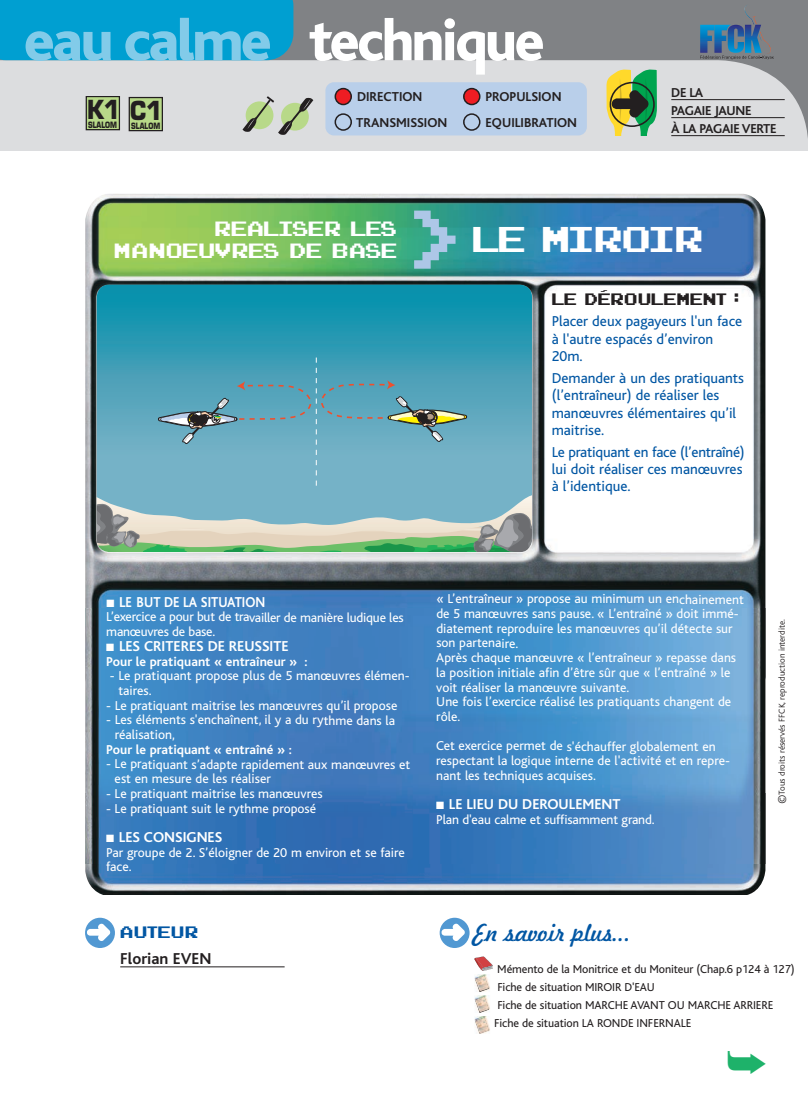
<style>
.page{position:relative;width:808px;height:1106px;background:#fff}
.page>*{position:absolute;margin:0;border:0;box-sizing:border-box;transform-origin:0 0}
.t1{font:90.45px "Joystix";color:#adc7e7}
.t2{font:800 60px "Bliss";letter-spacing:-.045em;color:#fff}
.t3{font:39px "Joystix";letter-spacing:-.02em;color:#fff}
.t4{font:700 25.65px "Eurostile";color:#231f20;scale:.87 1}
.t5{font:22.95px "Freehand 521 BT Regular C";color:#0156a3}
.t6{font:22.5px/21.9px "Joystix";color:#fff;text-align:right}
.t7{font:18px "Joystix";color:#231f20}
.t8{font:18px "Joystix";color:#0156a3}
.t9{font:700 16.5px "Bliss";color:#231f20}
.t10{font:15px/17.4px "Bliss";color:#0156a3}
.t11{font:700 15px "Bliss";color:#fff}
.t12{font:13.5px/14.7px "Bliss";color:#fff}
.t13{font:700 13.5px "Bliss";color:#fff}
.t14{font:700 13.5px "Bliss";color:#231f20}
.t15{font:700 13.5px/18px "Bliss";letter-spacing:-.02em;color:#231f20}
.t16{font:12px/18px "Bliss";letter-spacing:-.01em;color:#231f20}
.t17{font:300 9px "Bliss";color:#231f20}
.t18{font:700 8.55px "Eurostile";color:#231f20;scale:.77 1}
.s1{color:#82cbe9}
.s2{font-size:25.5px}
.s3{font-size:12px}
</style>
<div class="page">
<img style="left:85px;top:194px;width:680px;height:414px">
<img style="left:85px;top:863px;width:680px;height:31px">
<img style="left:85px;top:608px;width:680px;height:255px">
<hr style="left:120px;top:966px;width:165px;height:1px;background:#231f20">
<div style="left:85px;top:917px;width:30px;height:31px;background:#5198d2;border-radius:50%"></div>
<svg style="left:87px;top:923px;width:23px;height:18px"></svg>
<svg style="left:0;top:0;width:808px;height:151px;background:#b8babc"></svg>
<div style="left:0;top:0;width:293px;height:60px;background:#009fd1"></div>
<svg style="left:606px;top:68px;width:51px;height:68px;background:#83a25b"></svg>
<div style="left:325px;top:82px;width:262px;height:53px;background:#b9cfea;border-radius:9px"></div>
<svg style="left:463px;top:113px;width:17px;height:18px"></svg>
<svg style="left:335px;top:113px;width:17px;height:18px"></svg>
<svg style="left:463px;top:88px;width:17px;height:17px"></svg>
<svg style="left:335px;top:88px;width:17px;height:17px"></svg>
<svg style="left:242px;top:96px;width:71px;height:39px;background:#b5c1a4"></svg>
<div style="left:86px;top:97px;width:33px;height:33px;background:#b8d989"></div>
<div style="left:86px;top:96px;width:34px;height:34px;border:1px solid #231f20"></div>
<svg style="left:700px;top:5px;width:74px;height:55px;background:#5d7a91"></svg>
<div style="left:440px;top:917px;width:30px;height:31px;background:#5198d2;border-radius:50%"></div>
<svg style="left:441px;top:923px;width:24px;height:18px"></svg>
<svg style="left:474px;top:956px;width:19px;height:57px"></svg>
<img style="left:474px;top:1016px;width:16px;height:15px">
<img style="left:475px;top:1017px;width:14px;height:16px">
<h2 class="t2" style="left:24px;top:21px;width:522px"><span class="s1">eau calme</span> technique</h2>
<p class="t14" style="left:357px;top:92px;width:67px">DIRECTION</p>
<p class="t14" style="left:485px;top:92px;width:77px">PROPULSION</p>
<h3 class="t4" style="left:87px;top:100px;width:88px">K1 <span class="s2">C1</span></h3>
<p class="t18" style="left:131px;top:122px;width:39px">SLALOM</p>
<p class="t18" style="left:88px;top:121px;width:39px">SLALOM</p>
<p class="t14" style="left:356px;top:118px;width:93px">TRANSMISSION</p>
<p class="t14" style="left:485px;top:118px;width:93px">EQUILIBRATION</p>
<p class="t15" style="left:671px;top:85px;width:107px">DE LA<br>PAGAIE JAUNE<br>À LA PAGAIE VERTE</p>
<h3 class="t6" style="left:113px;top:220px;width:285px">REALISER LES<br>MANOEUVRES DE BASE</h3>
<h1 class="t1" style="left:413px;top:211px;width:45px">&gt;</h1>
<h3 class="t3" style="left:472px;top:227px;width:232px">LE MIROIR</h3>
<h3 class="t7" style="left:552px;top:293px;width:189px">LE DÉROULEMENT :</h3>
<p class="t10" style="left:552px;top:314px;width:192px">Placer deux pagayeurs l'un face à l'autre espacés d’environ<br>20m.</p>
<p class="t10" style="left:552px;top:371px;width:194px">Demander à un des pratiquants (l’entraîneur) de réaliser les manœuvres élémentaires qu’il maitrise.</p>
<p class="t10" style="left:552px;top:445px;width:194px">Le pratiquant en face (l’entraîné) lui doit réaliser ces manœuvres à l’identique.</p>
<p class="t11" style="left:106px;top:597px;width:160px">■ LE BUT DE LA SITUATION</p>
<p class="t12" style="left:106px;top:611px;width:299px">L’exercice a pour but de travailler de manière ludique les manœuvres de base.</p>
<p class="t11" style="left:106px;top:641px;width:184px">■ LES CRITERES DE REUSSITE</p>
<p class="t13" style="left:106px;top:656px;width:203px">Pour le pratiquant « entraîneur » :</p>
<p class="t12" style="left:118px;top:670px;width:293px;text-indent:-9px">- Le pratiquant propose plus de 5 manœuvres élémen&shy;taires.</p>
<p class="t12" style="left:106px;top:699px;width:293px">- Le pratiquant maitrise les manœuvres qu’il propose</p>
<p class="t12" style="left:115px;top:714px;width:282px;text-indent:-8px">- Les éléments s'enchaînent, il y a du rythme dans la réalisation,</p>
<p class="t13" style="left:106px;top:745px;width:187px">Pour le pratiquant « entraîné » :</p>
<p class="t12" style="left:115px;top:758px;width:297px;text-indent:-8px">- Le pratiquant s’adapte rapidement aux manœuvres et est en mesure de les réaliser</p>
<p class="t12" style="left:106px;top:787px;width:218px">- Le pratiquant maitrise les manœuvres</p>
<p class="t12" style="left:106px;top:802px;width:212px">- Le pratiquant suit le rythme proposé</p>
<p class="t11" style="left:106px;top:832px;width:118px">■ LES CONSIGNES</p>
<p class="t12" style="left:106px;top:846px;width:300px">Par groupe de 2. S’éloigner de 20 m environ et se faire face.</p>
<h3 class="t8" style="left:119px;top:926px;width:80px">AUTEUR</h3>
<p class="t12" style="left:436px;top:593px;width:309px">« L’entraîneur » propose au minimum un enchainement de 5 manœuvres sans pause. « L’entraîné » doit immé&shy;diatement reproduire les manœuvres qu’il détecte sur son partenaire.<br>Après chaque manœuvre « l’entraîneur » repasse dans la position initiale afin d’être sûr que « l’entraîné » le voit réaliser la manœuvre suivante.<br>Une fois l’exercice réalisé les pratiquants changent de rôle.</p>
<p class="t12" style="left:436px;top:740px;width:295px">Cet exercice permet de s'échauffer globalement en respectant la logique interne de l'activité et en repre&shy;nant les techniques acquises.</p>
<p class="t11" style="left:436px;top:799px;width:186px">■ LE LIEU DU DEROULEMENT</p>
<p class="t12" style="left:436px;top:813px;width:220px">Plan d'eau calme et suffisamment grand.</p>
<h3 class="t5" style="left:473px;top:923px;width:160px">En savoir plus...</h3>
<p class="t17" style="left:779px;top:804px;width:186px;rotate:-90deg"><span class="s3">©</span>Tous droits réservés FFCK, reproduction interdite.</p>
<p class="t9" style="left:120px;top:953px;width:93px">Florian EVEN</p>
<p class="t16" style="left:494px;top:961px;width:302px">Mémento de la Monitrice et du Moniteur (Chap.6 p124 à 127)<br>Fiche de situation MIROIR D'EAU<br>Fiche de situation MARCHE AVANT OU MARCHE ARRIERE Fiche de situation LA RONDE INFERNALE</p>
</div>
